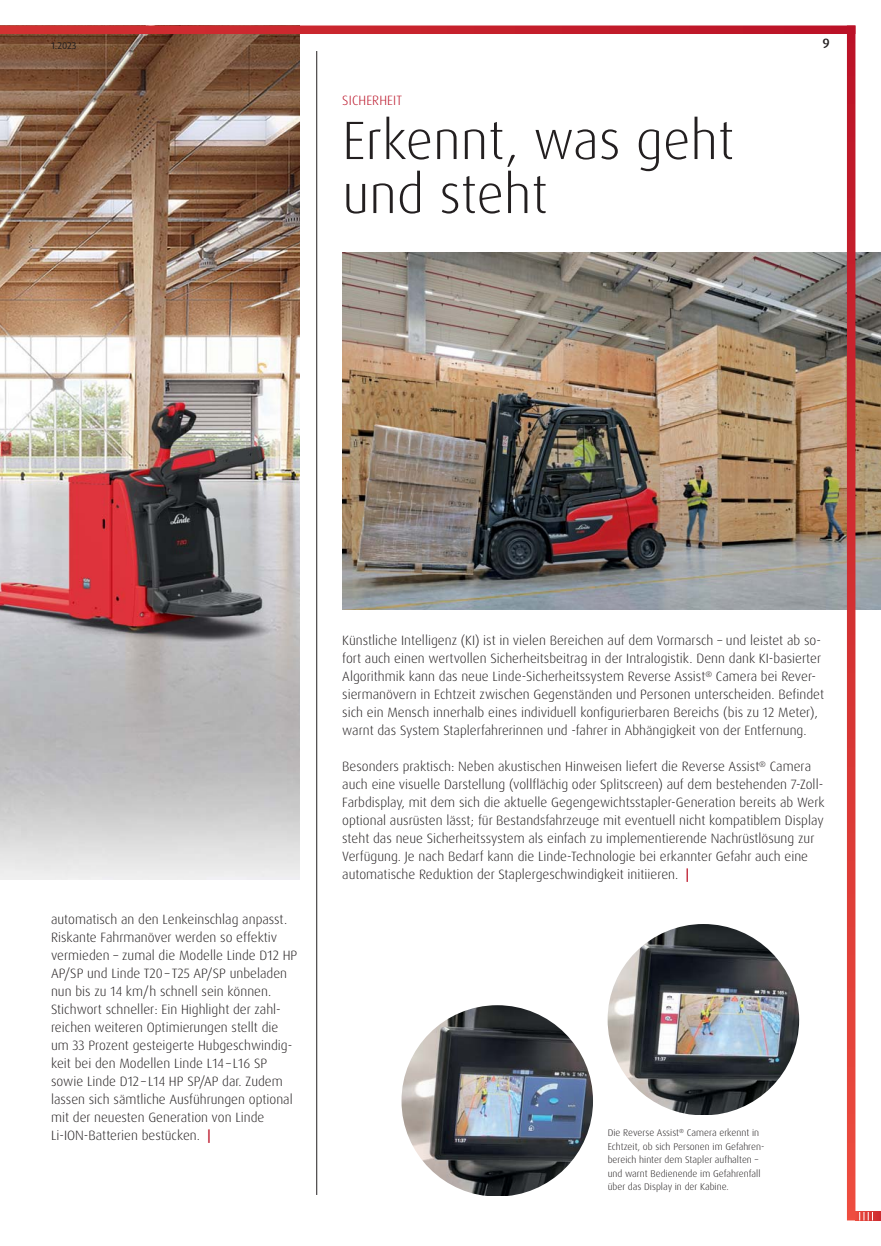
<style>
.page{position:relative;width:881px;height:1246px;background:#fff}
.page>*{position:absolute;margin:0;border:0;box-sizing:border-box;transform-origin:0 0}
.t1{font:300 54px/54px "Dax Pro";color:#231f20}
.t2{font:300 13.5px/18px "Dax Pro";color:#231f20}
.t3{font:300 13.5px "Dax Pro";letter-spacing:.01em;color:#ba1126}
.t4{font:500 13.5px "Dax Pro";color:#231f20}
.t5{font:300 9.75px/13.5px "Dax Pro";color:#231f20}
.t6{font:9.75px "Dax Pro";color:#231f20}
.s1{font-weight:500;color:#ba1126}
</style>
<div class="page">
<img style="left:342px;top:252px;width:538px;height:357px">
<img style="left:0;top:34px;width:299px;height:845px">
<svg style="left:0;top:26px;width:846px;height:8px;background:#c7222c"></svg>
<svg style="left:846px;top:26px;width:9px;height:1194px;background:#d44243"></svg>
<svg style="left:855px;top:1212px;width:25px;height:8px"></svg>
<svg style="left:859px;top:1212px;width:13px;height:8px"></svg>
<img style="left:607px;top:924px;width:191px;height:190px;border-radius:50%">
<img style="left:401px;top:1005px;width:191px;height:190px;border-radius:50%">
<hr style="left:316px;top:51px;width:1px;height:1144px;background:#231f20">
<p class="t6" style="left:51px;top:41px;width:27px">1.2023</p>
<p class="t4" style="left:822px;top:38px;width:9px">9</p>
<p class="t3" style="left:342px;top:94px;width:61px">SICHERHEIT</p>
<h1 class="t1" style="left:342px;top:117px;width:393px">Erkennt, was geht und steht</h1>
<p class="t2" style="left:51px;top:911px;width:248px">automatisch an den Lenkeinschlag anpasst.<br>Riskante Fahrmanöver werden so effektiv vermieden – zumal die Modelle Linde D12 HP AP/SP und Linde T20 – T25 AP/SP unbeladen nun bis zu 14 km/h schnell sein können.<br>Stichwort schneller: Ein Highlight der zahl - reichen weiteren Optimierungen stellt die um 33 Prozent gesteigerte Hubgeschwindig&shy;keit bei den Modellen Linde L14 – L16 SP sowie Linde D12 – L14 HP SP/AP dar. Zudem lassen sich sämtliche Ausführungen optional mit der neuesten Generation von Linde Li-ION-Batterien bestücken. <span class="s1">|</span></p>
<p class="t2" style="left:342px;top:632px;width:483px">Künstliche Intelligenz (KI) ist in vielen Bereichen auf dem Vormarsch – und leistet ab so&shy;fort auch einen wertvollen Sicherheitsbeitrag in der Intralogistik. Denn dank KI-basierter Algorithmik kann das neue Linde-Sicherheitssystem Reverse Assist<sup>®</sup> Camera bei Rever&shy;siermanövern in Echtzeit zwischen Gegenständen und Personen unterscheiden. Befindet sich ein Mensch innerhalb eines individuell konfigurierbaren Bereichs (bis zu 12 Meter), warnt das System Staplerfahrerinnen und -fahrer in Abhängigkeit von der Entfernung.</p>
<p class="t2" style="left:342px;top:758px;width:483px">Besonders praktisch: Neben akustischen Hinweisen liefert die Reverse Assist<sup>®</sup> Camera auch eine visuelle Darstellung (vollflächig oder Splitscreen) auf dem bestehenden 7-Zoll-Farbdisplay, mit dem sich die aktuelle Gegengewichtsstapler-Generation bereits ab Werk optional ausrüsten lässt; für Bestandsfahrzeuge mit eventuell nicht kompatiblem Display steht das neue Sicherheitssystem als einfach zu implementierende Nachrüstlösung zur Verfügung. Je nach Bedarf kann die Linde-Technologie bei erkannter Gefahr auch eine automatische Reduktion der Staplergeschwindigkeit initiieren. <span class="s1">|</span></p>
<p class="t5" style="left:607px;top:1127px;width:158px">Die Reverse Assist<sup>®</sup> Camera erkennt in Echtzeit, ob sich Personen im Gefahren - bereich hinter dem Stapler aufhalten – und warnt Bedienende im Gefahrenfall über das Display in der Kabine.</p>
</div>
